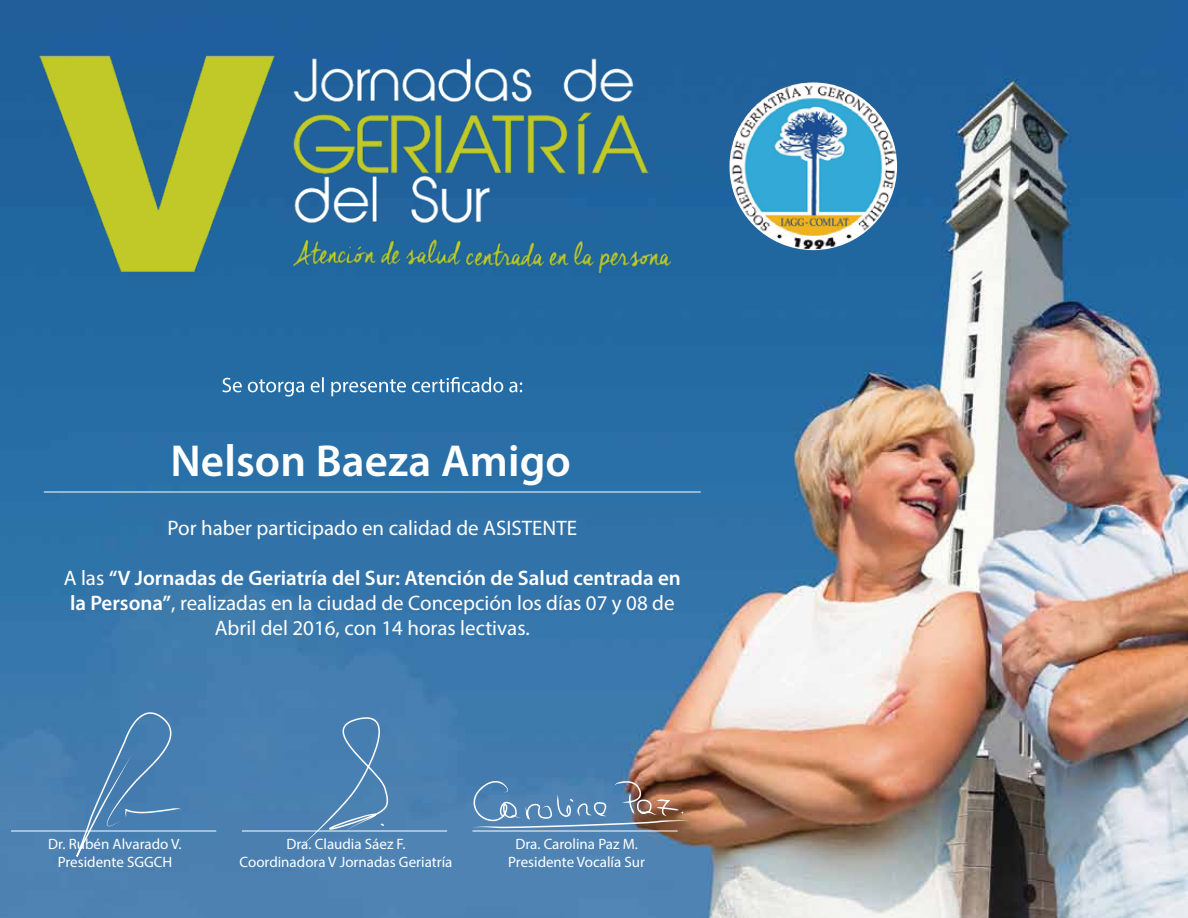
<style>
.page{position:relative;width:1188px;height:918px;background:#fff}
.page>*{position:absolute;margin:0;border:0;box-sizing:border-box;transform-origin:0 0}
.t1{font:600 45px "Myriad Pro";letter-spacing:.005em;color:#fff}
.t2{font:21px/25.2px "Myriad Pro";color:#fff;text-align:center}
.t3{font:15px/18px "Myriad Pro";color:#fff;text-align:center}
.s1{font-weight:600}
</style>
<div class="page">
<img style="left:0;top:0;width:1188px;height:918px">
<img style="left:729px;top:82px;width:168px;height:168px;border-radius:84px">
<img style="left:40px;top:53px;width:246px;height:226px">
<img style="left:290px;top:28px;width:360px;height:202px">
<img style="left:293px;top:238px;width:383px;height:39px">
<svg style="left:222px;top:377px;width:300px;height:20px;background:#5088b5"></svg>
<hr style="left:44px;top:492px;width:657px;height:1px;background:#fff">
<hr style="left:242px;top:831px;width:205px;height:1px;background:#fff">
<hr style="left:472px;top:831px;width:206px;height:1px;background:#fff">
<hr style="left:11px;top:831px;width:205px;height:1px;background:#fff">
<svg style="left:296px;top:717px;width:93px;height:134px;background:#5286b5"></svg>
<svg style="left:76px;top:712px;width:105px;height:145px;background:#4d83b3"></svg>
<svg style="left:472px;top:781px;width:218px;height:47px;background:#6c839d"></svg>
<h1 class="t1" style="left:170px;top:432px;width:402px">Nelson Baeza Amigo</h1>
<p class="t2" style="left:167px;top:515px;width:411px">Por haber participado en calidad de ASISTENTE</p>
<p class="t2" style="left:64px;top:565px;width:619px">A las <span class="s1">“V Jornadas de Geriatría del Sur: Atención de Salud centrada en la Persona”</span>, realizadas en la ciudad de Concepción los días 07 y 08 de<br>Abril del 2016, con 14 horas lectivas.</p>
<p class="t3" style="left:48px;top:835px;width:135px">Dr. Rubén Alvarado V.<br>Presidente SGGCH</p>
<p class="t3" style="left:240px;top:835px;width:214px">Dra. Claudia Sáez F.<br>Coordinadora V Jornadas Geriatría</p>
<p class="t3" style="left:508px;top:835px;width:138px">Dra. Carolina Paz M.<br>Presidente Vocalía Sur</p>
</div>
